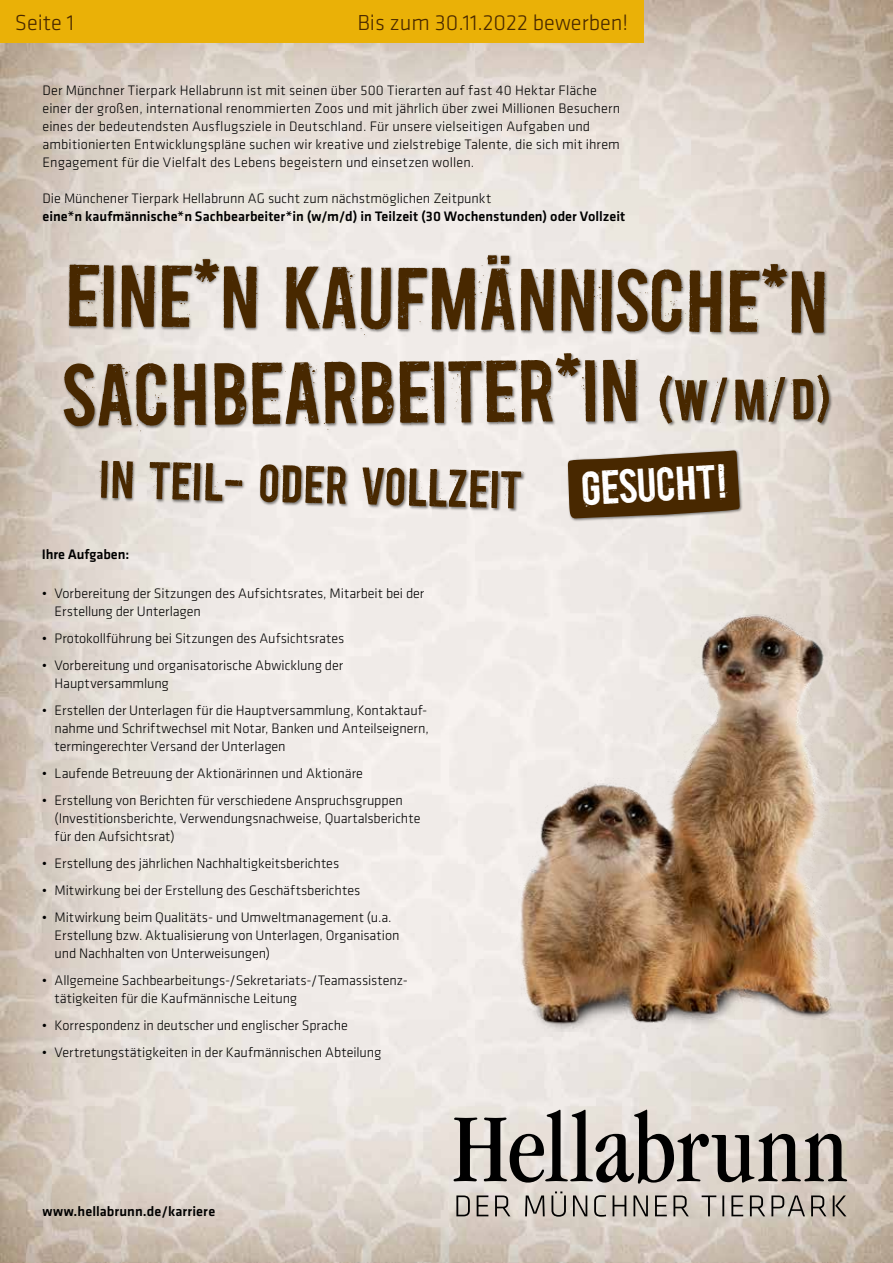
<style>
.page{position:relative;width:893px;height:1263px;background:#fff}
.page>*{position:absolute;margin:0;border:0;box-sizing:border-box;transform-origin:0 0}
.t1{font:87px "Boycott Libero";letter-spacing:.01em;color:#482800}
.t2{font:52.5px "Boycott Libero";color:#482800}
.t3{font:47.4px "Boycott Libero";color:#fff}
.t4{font:300 22.5px "Klavika Basic";color:#482800}
.t5{font:300 14.25px/18px "Klavika Basic";color:#000}
.t6{font:500 14.25px "Klavika Basic";letter-spacing:.005em;color:#000}
.s1{font-size:57px}
</style>
<div class="page">
<img style="left:0;top:0;width:893px;height:1263px">
<img style="left:493px;top:579px;width:372px;height:452px">
<div style="left:567px;top:449px;width:176px;height:73px;background:#000;opacity:.5"></div>
<svg style="left:568px;top:450px;width:172px;height:68px;background:#5c401e"></svg>
<div style="left:64px;top:254px;width:766px;height:84px;background:#000;opacity:.5"></div>
<div style="left:98px;top:460px;width:429px;height:52px;background:#000;opacity:.5"></div>
<div style="left:63px;top:352px;width:769px;height:82px;background:#000;opacity:.5"></div>
<svg style="left:454px;top:1109px;width:393px;height:108px;background:#a9a39d"></svg>
<div style="left:0;top:0;width:643px;height:43px;background:#eab107"></div>
<h3 class="t4" style="left:15px;top:9px;width:61px">Seite 1</h3>
<h3 class="t4" style="left:357px;top:9px;width:272px">Bis zum 30.11.2022 bewerben!</h3>
<p class="t5" style="left:43px;top:81px;width:579px">Der Münchner Tierpark Hellabrunn ist mit seinen über 500 Tierarten auf fast 40 Hektar Fläche einer der großen, international renommierten Zoos und mit jährlich über zwei Millionen Besuchern eines der bedeutendsten Ausflugsziele in Deutschland. Für unsere vielseitigen Aufgaben und ambitionierten Entwicklungspläne suchen wir kreative und zielstrebige Talente, die sich mit ihrem Engagement für die Vielfalt des Lebens begeistern und einsetzen wollen.</p>
<p class="t5" style="left:43px;top:189px;width:450px">Die Münchener Tierpark Hellabrunn AG sucht zum nächstmöglichen Zeitpunkt</p>
<p class="t6" style="left:43px;top:207px;width:584px">eine*n kaufmännische*n Sachbearbeiter*in (w/m/d) in Teilzeit (30 Wochenstunden) oder Vollzeit</p>
<h1 class="t1" style="left:65px;top:251px;width:764px">EINE*N KAUFMÄNNISCHE*N</h1>
<h1 class="t1" style="left:63px;top:345px;width:770px">SACHBEARBEITER*IN <span class="s1">(W/M/D)</span></h1>
<h2 class="t2" style="left:100px;top:448px;width:423px;rotate:2deg">IN TEIL- ODER VOLLZEIT</h2>
<p class="t6" style="left:42px;top:545px;width:89px">Ihre Aufgaben:</p>
<p class="t5" style="left:55px;top:584px;width:371px;text-indent:-13px">• Vorbereitung der Sitzungen des Aufsichtsrates, Mitarbeit bei der<br>Erstellung der Unterlagen</p>
<p class="t5" style="left:42px;top:629px;width:304px">• Protokollführung bei Sitzungen des Aufsichtsrates</p>
<p class="t5" style="left:55px;top:656px;width:290px;text-indent:-13px">• Vorbereitung und organisatorische Abwicklung der<br>Hauptversammlung</p>
<p class="t5" style="left:55px;top:701px;width:376px;text-align:justify;text-indent:-13px">• Erstellen der Unterlagen für die Hauptversammlung, Kontaktauf&shy;nahme und Schriftwechsel mit Notar, Banken und Anteilseignern, termingerechter Versand der Unterlagen</p>
<p class="t5" style="left:42px;top:764px;width:323px">• Laufende Betreuung der Aktionärinnen und Aktionäre</p>
<p class="t5" style="left:55px;top:791px;width:368px;text-indent:-13px">• Erstellung von Berichten für verschiedene Anspruchsgruppen (Investitionsberichte, Verwendungsnachweise, Quartalsberichte für den Aufsichtsrat)</p>
<p class="t5" style="left:42px;top:854px;width:299px">• Erstellung des jährlichen Nachhaltigkeitsberichtes</p>
<p class="t5" style="left:42px;top:881px;width:320px">• Mitwirkung bei der Erstellung des Geschäftsberichtes</p>
<p class="t5" style="left:55px;top:908px;width:346px;text-indent:-13px">• Mitwirkung beim Qualitäts- und Umweltmanagement (u.a.<br>Erstellung bzw. Aktualisierung von Unterlagen, Organisation und Nachhalten von Unterweisungen)</p>
<p class="t5" style="left:55px;top:971px;width:355px;text-indent:-13px">• Allgemeine Sachbearbeitungs-/Sekretariats-/Teamassistenz&shy;tätigkeiten für die Kaufmännische Leitung</p>
<p class="t5" style="left:42px;top:1016px;width:308px">• Korrespondenz in deutscher und englischer Sprache</p>
<p class="t5" style="left:42px;top:1043px;width:341px">• Vertretungstätigkeiten in der Kaufmännischen Abteilung</p>
<p class="t6" style="left:43px;top:1202px;width:174px">www.hellabrunn.de/karriere</p>
<h3 class="t3" style="left:580px;top:462px;width:147px;rotate:-3deg">GESUCHT!</h3>
</div>
